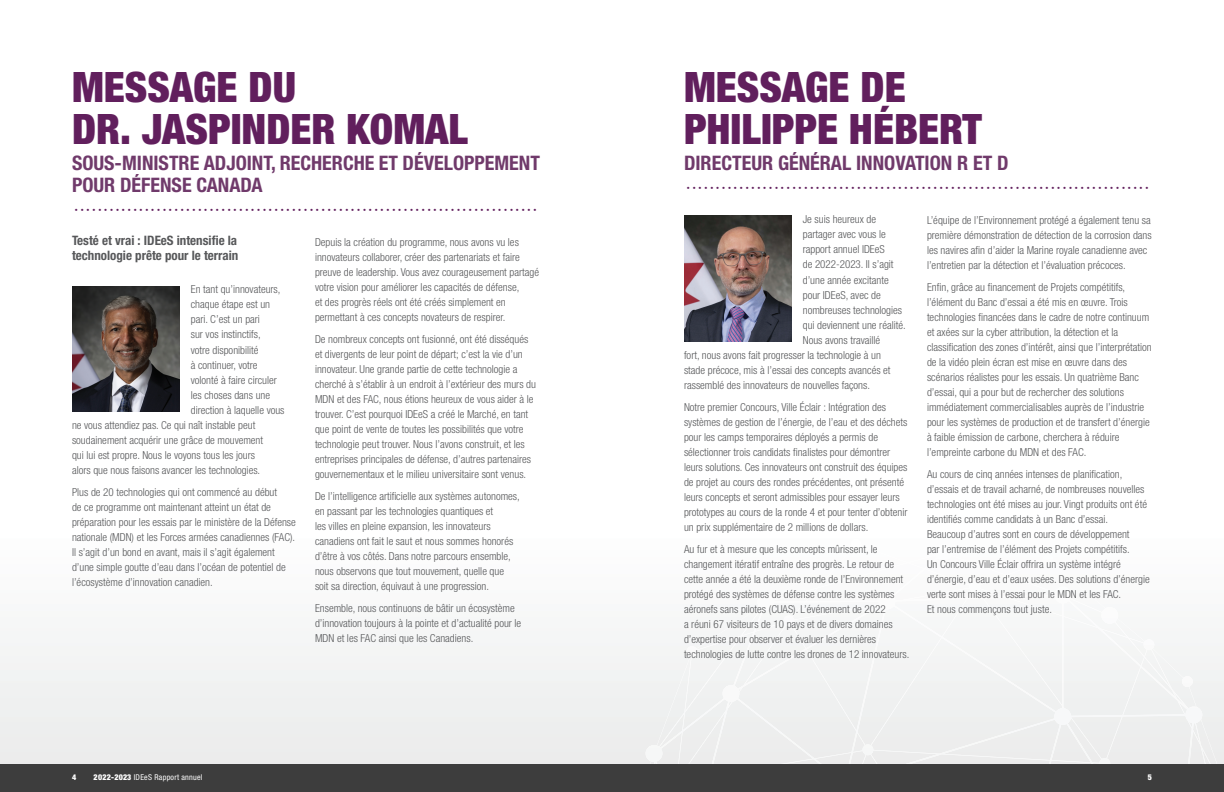
<style>
.page{position:relative;width:1224px;height:792px;background:#fff}
.page>*{position:absolute;margin:0;border:0;box-sizing:border-box;transform-origin:0 0}
.t1{font:900 condensed 42px/42px "Helvetica Neue LT Std";color:#611f5d}
.t2{font:700 condensed 20px/22px "Helvetica Neue LT Std";color:#703a6b}
.t3{font:700 condensed 13px/15px "Helvetica Neue LT Std";color:#57585a}
.t4{font:300 condensed 11px/15px "Helvetica Neue LT Std";color:#57585a}
.t5{font:condensed 8px "Helvetica Neue LT Std";letter-spacing:.03em;color:#fff}
.t6{font:900 condensed 8px "Helvetica Neue LT Std";color:#fff}
.t7{font:condensed 6px "Helvetica Neue LT Std";color:#611f5d}
.s1{font-weight:900}
</style>
<div class="page">
<div style="left:612px;top:643px;width:27px;height:121px;background:#eff0f0"></div>
<div style="left:0;top:441px;width:612px;height:351px;background:#f9f9f9"></div>
<div style="left:639px;top:643px;width:585px;height:121px;background:#eff1f1"></div>
<img style="left:684px;top:216px;width:108px;height:126px">
<img style="left:72px;top:286px;width:108px;height:126px">
<div style="left:0;top:764px;width:612px;height:28px;background:#3d3d3d"></div>
<div style="left:612px;top:764px;width:612px;height:28px;background:#3d3d3d"></div>
<h1 class="t1" style="left:72px;top:65px;width:397px">MESSAGE DU<br>DR. JASPINDER KOMAL</h1>
<h2 class="t2" style="left:72px;top:152px;width:470px">SOUS-MINISTRE ADJOINT, RECHERCHE ET DÉVELOPPEMENT<br>POUR DÉFENSE CANADA</h2>
<p class="t7" style="left:75px;top:207px;width:463px">• • • • • • • • • • • • • • • • • • • • • • • • • • • • • • • • • • • • • • • • • • • • • • • • • • • • • • • • • • • • • • • • • • • • • • • • • • • • • • •</p>
<p class="t3" style="left:72px;top:233px;width:168px">Testé et vrai : IDEeS intensifie la technologie prête pour le terrain</p>
<p class="t4" style="left:191px;top:282px;width:91px">En tant qu’innovateurs,</p>
<p class="t4" style="left:191px;top:297px;width:81px">chaque étape est un</p>
<p class="t4" style="left:191px;top:312px;width:71px">pari. C’est un pari</p>
<p class="t4" style="left:191px;top:327px;width:72px">sur vos instinctifs,</p>
<p class="t4" style="left:191px;top:342px;width:69px">votre disponibilité</p>
<p class="t4" style="left:191px;top:357px;width:68px">à continuer, votre</p>
<p class="t4" style="left:191px;top:372px;width:88px">volonté à faire circuler</p>
<p class="t4" style="left:191px;top:387px;width:81px">les choses dans une</p>
<p class="t4" style="left:191px;top:402px;width:95px">direction à laquelle vous</p>
<p class="t4" style="left:72px;top:417px;width:185px">ne vous attendiez pas. Ce qui naît instable peut</p>
<p class="t4" style="left:72px;top:432px;width:193px">soudainement acquérir une grâce de mouvement</p>
<p class="t4" style="left:72px;top:447px;width:185px">qui lui est propre. Nous le voyons tous les jours</p>
<p class="t4" style="left:72px;top:462px;width:190px">alors que nous faisons avancer les technologies.</p>
<p class="t4" style="left:72px;top:484px;width:225px">Plus de 20 technologies qui ont commencé au début<br>de ce programme ont maintenant atteint un état de préparation pour les essais par le ministère de la Défense nationale (MDN) et les Forces armées canadiennes (FAC).<br>Il s’agit d’un bond en avant, mais il s’agit également d’une simple goutte d’eau dans l’océan de potentiel de l’écosystème d’innovation canadien.</p>
<p class="t4" style="left:315px;top:234px;width:226px">Depuis la création du programme, nous avons vu les innovateurs collaborer, créer des partenariats et faire preuve de leadership. Vous avez courageusement partagé votre vision pour améliorer les capacités de défense,<br>et des progrès réels ont été créés simplement en permettant à ces concepts novateurs de respirer.</p>
<p class="t4" style="left:315px;top:331px;width:223px">De nombreux concepts ont fusionné, ont été disséqués et divergents de leur point de départ; c’est la vie d’un innovateur. Une grande partie de cette technologie a cherché à s’établir à un endroit à l’extérieur des murs du MDN et des FAC, nous étions heureux de vous aider à le trouver. C’est pourquoi IDEeS a créé le Marché, en tant que point de vente de toutes les possibilités que votre technologie peut trouver. Nous l’avons construit, et les entreprises principales de défense, d’autres partenaires gouvernementaux et le milieu universitaire sont venus.</p>
<p class="t4" style="left:315px;top:489px;width:206px">De l’intelligence artifi cielle aux systèmes autonomes, en passant par les technologies quantiques et<br>les villes en pleine expansion, les innovateurs canadiens ont fait le saut et nous sommes honorés d’être à vos côtés. Dans notre parcours ensemble, nous observons que tout mouvement, quelle que soit sa direction, équivaut à une progression.</p>
<p class="t4" style="left:315px;top:601px;width:208px">Ensemble, nous continuons de bâtir un écosystème d’innovation toujours à la pointe et d’actualité pour le<br>MDN et les FAC ainsi que les Canadiens.</p>
<h1 class="t1" style="left:684px;top:65px;width:299px">MESSAGE DE<br>PHILIPPE HÉBERT</h1>
<h2 class="t2" style="left:684px;top:152px;width:326px">DIRECTEUR GÉNÉRAL INNOVATION R ET D</h2>
<p class="t7" style="left:687px;top:185px;width:463px">• • • • • • • • • • • • • • • • • • • • • • • • • • • • • • • • • • • • • • • • • • • • • • • • • • • • • • • • • • • • • • • • • • • • • • • • • • • • • • •</p>
<p class="t4" style="left:803px;top:212px;width:75px">Je suis heureux de</p>
<p class="t4" style="left:803px;top:227px;width:85px">partager avec vous le</p>
<p class="t4" style="left:803px;top:242px;width:84px">rapport annuel IDEeS</p>
<p class="t4" style="left:803px;top:257px;width:92px">de 2022-2023. Il s’agit</p>
<p class="t4" style="left:803px;top:272px;width:87px">d’une année excitante</p>
<p class="t4" style="left:803px;top:287px;width:79px">pour IDEeS, avec de</p>
<p class="t4" style="left:803px;top:302px;width:101px">nombreuses technologies</p>
<p class="t4" style="left:803px;top:317px;width:104px">qui deviennent une réalité.</p>
<p class="t4" style="left:803px;top:332px;width:79px">Nous avons travaillé</p>
<p class="t4" style="left:684px;top:347px;width:199px">fort, nous avons fait progresser la technologie à un</p>
<p class="t4" style="left:684px;top:362px;width:208px">stade précoce, mis à l’essai des concepts avancés et</p>
<p class="t4" style="left:684px;top:377px;width:188px">rassemblé des innovateurs de nouvelles façons.</p>
<p class="t4" style="left:684px;top:399px;width:225px">Notre premier Concours, Ville Éclair : Intégration des systèmes de gestion de l’énergie, de l’eau et des déchets pour les camps temporaires déployés a permis de sélectionner trois candidats finalistes pour démontrer leurs solutions. Ces innovateurs ont construit des équipes de projet au cours des rondes précédentes, ont présenté leurs concepts et seront admissibles pour essayer leurs prototypes au cours de la ronde 4 et pour tenter d’obtenir un prix supplémentaire de 2 millions de dollars.</p>
<p class="t4" style="left:684px;top:541px;width:227px">Au fur et à mesure que les concepts mûrissent, le changement itératif entraîne des progrès. Le retour de cette année a été la deuxième ronde de l’Environnement protégé des systèmes de défense contre les systèmes aéronefs sans pilotes (CUAS). L’événement de 2022<br>a réuni 67 visiteurs de 10 pays et de divers domaines d’expertise pour observer et évaluer les dernières technologies de lutte contre les drones de 12 innovateurs.</p>
<p class="t4" style="left:927px;top:212px;width:226px">L’équipe de l’Environnement protégé a également tenu sa première démonstration de détection de la corrosion dans les navires afin d’aider la Marine royale canadienne avec l’entretien par la détection et l’évaluation précoces.</p>
<p class="t4" style="left:927px;top:279px;width:226px">Enfin, grâce au financement de Projets compétitifs, l’élément du Banc d’essai a été mis en œuvre. Trois technologies financées dans le cadre de notre continuum et axées sur la cyber attribution, la détection et la classification des zones d’intérêt, ainsi que l’interprétation de la vidéo plein écran est mise en œuvre dans des scénarios réalistes pour les essais. Un quatrième Banc d’essai, qui a pour but de rechercher des solutions immédiatement commercialisables auprès de l’industrie pour les systèmes de production et de transfert d’énergie à faible émission de carbone, cherchera à réduire l’empreinte carbone du MDN et des FAC.</p>
<p class="t4" style="left:927px;top:467px;width:224px">Au cours de cinq années intenses de planification, d’essais et de travail acharné, de nombreuses nouvelles technologies ont été mises au jour. Vingt produits ont été identifiés comme candidats à un Banc d’essai.<br>Beaucoup d’autres sont en cours de développement<br>par l’entremise de l’élément des Projets compétitifs.<br>Un Concours Ville Éclair offrira un système intégré d’énergie, d’eau et d’eaux usées. Des solutions d’énergie verte sont mises à l’essai pour le MDN et les FAC.<br>Et nous commençons tout juste.</p>
<p class="t6" style="left:72px;top:772px;width:6px">4</p>
<p class="t5" style="left:94px;top:772px;width:110px"><span class="s1">2022-2023</span> IDEeS Rapport annuel</p>
<p class="t6" style="left:1148px;top:772px;width:6px">5</p>
</div>
